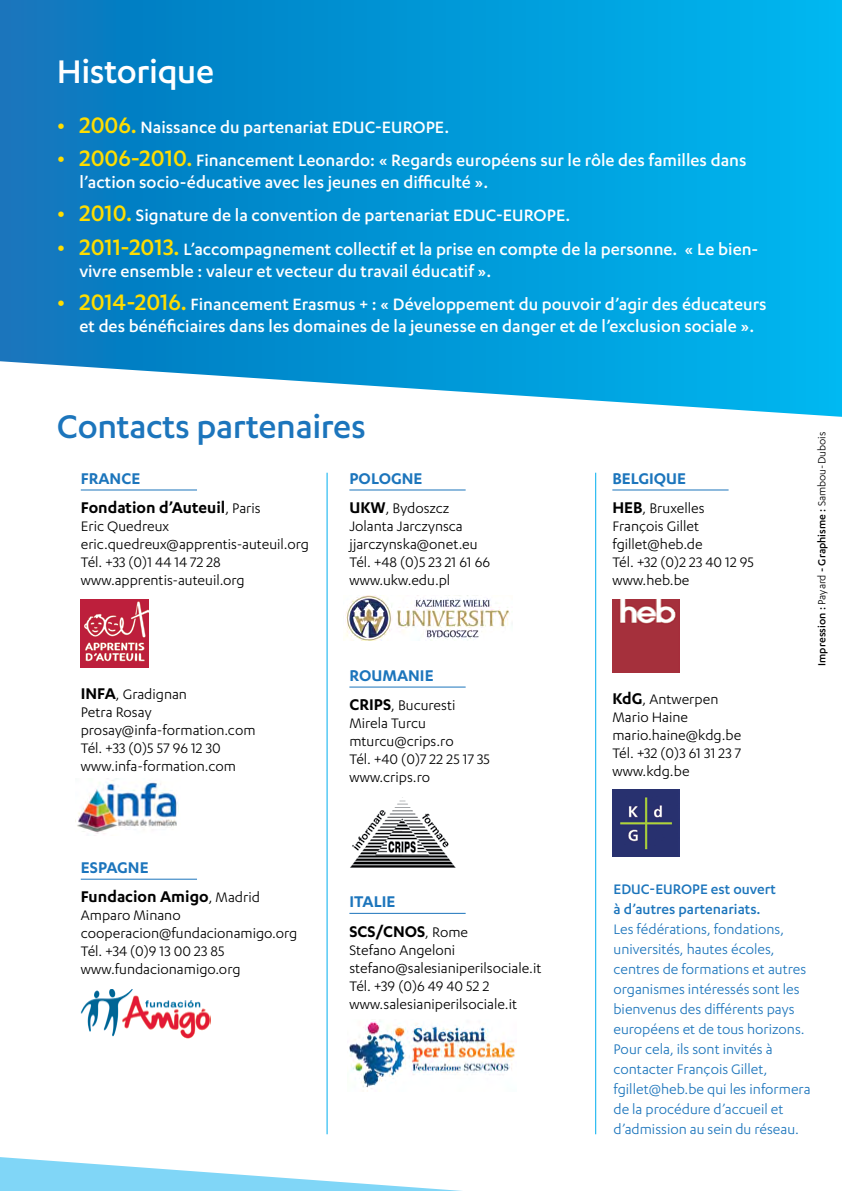
<style>
.page{position:relative;width:842px;height:1191px;background:#fff}
.page>*{position:absolute;margin:0;border:0;box-sizing:border-box;transform-origin:0 0}
.t1{font:500 38px "Karbon";color:#1c75bc}
.t2{font:500 38px "Karbon";color:#fff}
.t3{font:500 19px/22px "Karbon";color:#fff}
.t4{font:600 18px/29.4px "Karbon";color:#000}
.t5{font:600 18px "Karbon";color:#1c75bc}
.t6{font:16px/18px "Karbon";color:#000}
.t7{font:16px/20px "Karbon";color:#1c75bc}
.t8{font:500 16px/20px "Karbon";color:#1c75bc}
.t9{font:500 12px "Karbon";color:#000}
.s1{font-size:26px;color:#fd0}
.s2{color:#1c75bc}
.s3{font-weight:400;font-size:16px}
.s4{font-weight:600;font-size:18px}
.s5{font-weight:400}
</style>
<div class="page">
<svg style="left:0;top:0;width:842px;height:417px;background:#139dd9"></svg>
<hr style="left:81px;top:489px;width:116px;height:1px;background:#1c75bc">
<hr style="left:81px;top:878px;width:116px;height:1px;background:#1c75bc">
<img style="left:81px;top:599px;width:68px;height:68px">
<img style="left:77px;top:778px;width:102px;height:56px">
<img style="left:81px;top:989px;width:130px;height:49px">
<hr style="left:612px;top:489px;width:117px;height:1px;background:#1c75bc">
<img style="left:612px;top:599px;width:68px;height:74px">
<img style="left:612px;top:789px;width:68px;height:68px">
<hr style="left:327px;top:473px;width:1px;height:661px;background:#00aeef">
<hr style="left:595px;top:473px;width:1px;height:661px;background:#00aeef">
<hr style="left:349px;top:489px;width:117px;height:1px;background:#1c75bc">
<hr style="left:349px;top:686px;width:117px;height:1px;background:#1c75bc">
<img style="left:345px;top:595px;width:165px;height:45px">
<img style="left:350px;top:797px;width:106px;height:70px">
<img style="left:349px;top:1021px;width:167px;height:70px">
<hr style="left:349px;top:913px;width:117px;height:1px;background:#1c75bc">
<svg style="left:0;top:1157px;width:462px;height:34px"></svg>
<h1 class="t2" style="left:57px;top:50px;width:159px">Historique</h1>
<p class="t3" style="left:57px;top:115px;width:394px"><span class="s1">• 2006.</span> Naissance du partenariat Educ-Europe.</p>
<p class="t3" style="left:79px;top:148px;width:669px;text-indent:-23px"><span class="s1">• 2006-2010.</span> Financement Leonardo: « Regards européens sur le rôle des familles dans l’action socio-éducative avec les jeunes en difficulté ».</p>
<p class="t3" style="left:57px;top:204px;width:515px"><span class="s1">• 2010.</span> Signature de la convention de partenariat Educ-Europe.</p>
<p class="t3" style="left:79px;top:237px;width:680px;text-indent:-23px"><span class="s1">• 2011-2013.</span> L’accompagnement collectif et la prise en compte de la personne. « Le bien&shy;vivre ensemble : valeur et vecteur du travail éducatif ».</p>
<p class="t3" style="left:57px;top:292px;width:711px;text-align:center"><span class="s1">• 2014-2016.</span> Financement Erasmus + : « Développement du pouvoir d’agir des éducateurs et des bénéficiaires dans les domaines de la jeunesse en danger et de l’exclusion sociale ».</p>
<h1 class="t1" style="left:57px;top:405px;width:311px">Contacts partenaires</h1>
<p class="t4" style="left:81px;top:463px;width:181px"><span class="s2">FRANCE<br></span>Fondation d’Auteuil<span class="s3">, Paris</span></p>
<p class="t6" style="left:81px;top:517px;width:230px">Eric Quedreux eric.quedreux@apprentis-auteuil.org<br>Tél. +33 (0)1 44 14 72 28 www.apprentis-auteuil.org</p>
<p class="t6" style="left:81px;top:684px;width:176px"><span class="s4">INFA</span>, Gradignan<br>Petra Rosay prosay@infa-formation.com<br>Tél. +33 (0)5 57 96 12 30 www.infa-formation.com</p>
<p class="t5" style="left:349px;top:468px;width:75px">POLOGNE</p>
<p class="t6" style="left:349px;top:499px;width:142px"><span class="s4">UKW</span>, Bydoszcz<br>Jolanta Jarczynsca jjarczynska@onet.eu<br>Tél. +48 (0)5 23 21 61 66 www.ukw.edu.pl</p>
<p class="t5" style="left:349px;top:665px;width:86px">ROUMANIE</p>
<p class="t6" style="left:349px;top:696px;width:142px"><span class="s4">CRIPS</span>, Bucuresti<br>Mirela Turcu mturcu@crips.ro<br>Tél. +40 (0)7 22 25 17 35 www.crips.ro</p>
<p class="t5" style="left:612px;top:468px;width:75px">BELGIQUE</p>
<p class="t6" style="left:612px;top:499px;width:143px"><span class="s4">HEB</span>, Bruxelles<br>François Gillet fgillet@heb.de<br>Tél. +32 (0)2 23 40 12 95 www.heb.be</p>
<p class="t6" style="left:612px;top:689px;width:130px"><span class="s4">KdG</span>, Antwerpen<br>Mario Haine mario.haine@kdg.be<br>Tél. +32 (0)3 61 31 23 7 www.kdg.be</p>
<p class="t9" style="left:815px;top:666px;width:235px;rotate:-90deg">Impression : <span class="s5">Payard</span> - Graphisme : <span class="s5">Sambou-Dubois</span></p>
<p class="t4" style="left:81px;top:852px;width:181px"><span class="s2">ESPAGNE<br></span>Fundacion Amigo<span class="s3">, Madrid</span></p>
<p class="t6" style="left:81px;top:906px;width:218px">Amparo Minano cooperacion@fundacionamigo.org<br>Tél. +34 (0)9 13 00 23 85 www.fundacionamigo.org</p>
<p class="t4" style="left:349px;top:886px;width:120px"><span class="s2">ITALIE<br></span>SCS/CNOS<span class="s3">, Rome</span></p>
<p class="t6" style="left:349px;top:940px;width:194px">Stefano Angeloni stefano@salesianiperilsociale.it<br>Tél. +39 (0)6 49 40 52 2 www.salesianiperilsociale.it</p>
<p class="t8" style="left:613px;top:878px;width:164px">Educ-Europe est ouvert à d’autres partenariats.</p>
<p class="t7" style="left:613px;top:918px;width:199px">Les fédérations, fondations, universités, hautes écoles, centres de formations et autres organismes intéressés sont les bienvenus des différents pays européens et de tous horizons.<br>Pour cela, ils sont invités à contacter François Gillet, fgillet@heb.be qui les informera de la procédure d’accueil et d’admission au sein du réseau.</p>
</div>
